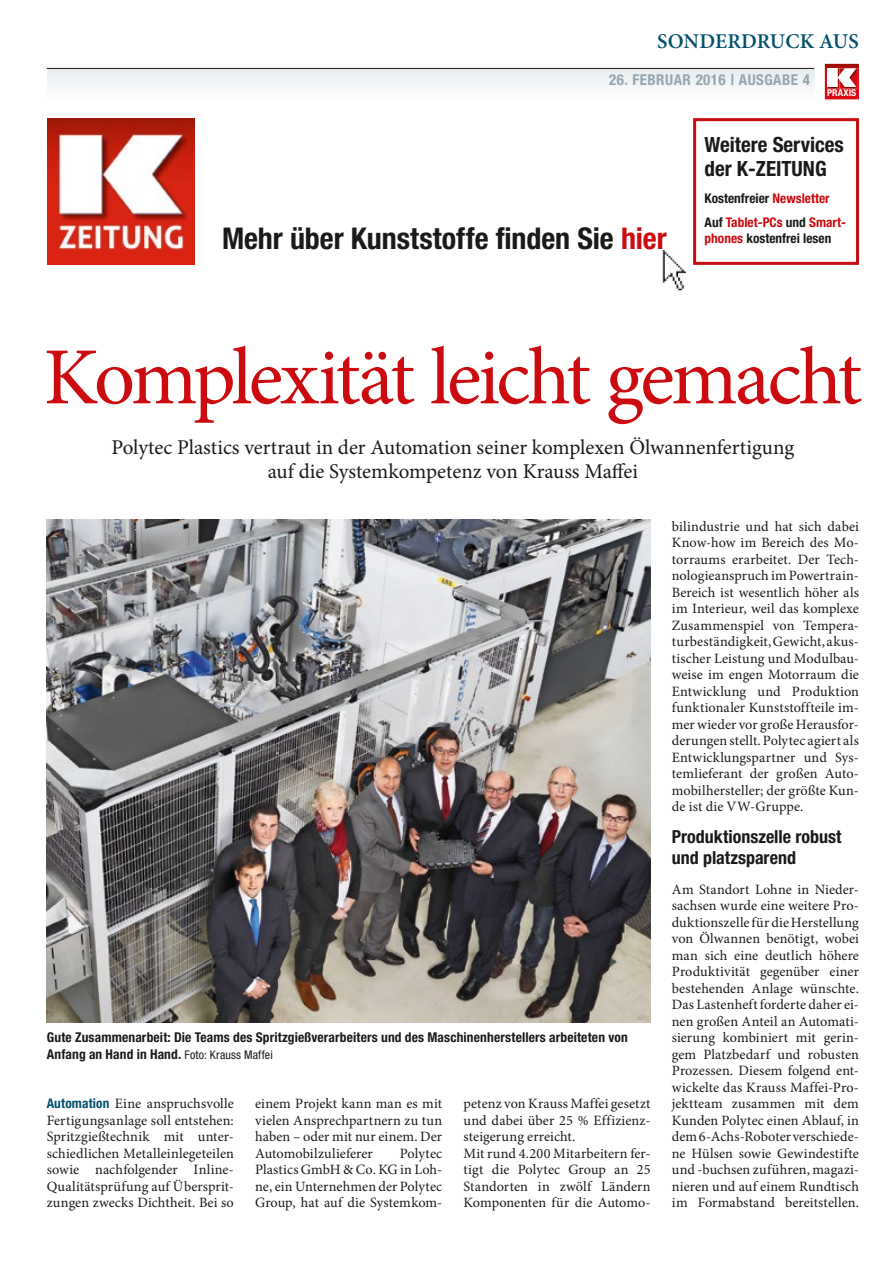
<style>
.page{position:relative;width:893px;height:1263px;background:#fff}
.page>*{position:absolute;margin:0;border:0;box-sizing:border-box;transform-origin:0 0}
.t1{font:81px "Minion Pro";letter-spacing:-.045em;color:#cb0b0f}
.t2{font:700 condensed 30px "Helvetica Neue LT Std";color:#1a1a18}
.t3{font:21px/24px "Minion Pro";letter-spacing:-.005em;color:#1a1a18;text-align:center}
.t4{font:700 condensed 21px/24px "Helvetica Neue LT Std";color:#1a1a18}
.t5{font:600 21px "Minion Pro";letter-spacing:.01em;color:#00516d}
.t6{font:700 condensed 18px/21px "Helvetica Neue LT Std";color:#1a1a18}
.t7{font:700 condensed 15px "Helvetica Neue LT Std";letter-spacing:.03em;color:#95a6b0}
.t8{font:14.25px/16.5px "Minion Pro";letter-spacing:.005em;color:#1a1a18;text-align:justify}
.t9{font:700 condensed 13.5px/16.5px "Helvetica Neue LT Std";letter-spacing:.01em;color:#1a1a18}
.t10{font:700 condensed 13.35px/24.5px "Helvetica Neue LT Std";color:#cb0b0f}
.t11{font:700 condensed 13.35px "Helvetica Neue LT Std";color:#1a1a18}
.t12{font:700 condensed 9.45px "Helvetica Neue LT Std";letter-spacing:.015em;color:#fff}
.s1{color:#cb0b0f}
.s2{color:#1a1a18}
.s3{font-weight:400;font-size:12px}
.s4{font-family:"Helvetica Neue LT Std";font-weight:700;font-stretch:condensed;font-size:13.35px;color:#00516d}
</style>
<div class="page">
<img style="left:48px;top:118px;width:147px;height:147px">
<div style="left:693px;top:118px;width:166px;height:147px;border:3px solid #cb0b0f"></div>
<img style="left:662px;top:251px;width:23px;height:40px">
<img style="left:47px;top:520px;width:604px;height:503px">
<div style="left:47px;top:68px;width:767px;height:32px;background:#f2f5f6"></div>
<hr style="left:47px;top:68px;width:767px;height:1px;background:#1a1a18">
<svg style="left:824px;top:63px;width:35px;height:36px"></svg>
<h3 class="t5" style="left:657px;top:26px;width:203px">SONDERDRUCK AUS</h3>
<p class="t7" style="left:609px;top:71px;width:148px">26. Februar 2016 | Ausga</p>
<p class="t7" style="left:782px;top:71px;width:30px">be 4</p>
<p class="t12" style="left:827px;top:87px;width:31px">PRAXIS</p>
<h2 class="t2" style="left:222px;top:220px;width:446px">Mehr über Kunststoffe finden Sie <span class="s1">hier</span></h2>
<h3 class="t4" style="left:705px;top:132px;width:141px">Weitere Services der K-ZEITUNG</h3>
<p class="t10" style="left:705px;top:186px;width:143px"><span class="s2">Kostenfreier</span> Newsletter<br><span class="s2">Auf</span> Tablet-PCs <span class="s2">und</span> Smart-</p>
<p class="t11" style="left:705px;top:230px;width:128px"><span class="s1">phones</span> kostenfrei lesen</p>
<h1 class="t1" style="left:43px;top:323px;width:820px">Komplexität leicht gemacht</h1>
<h3 class="t3" style="left:112px;top:436px;width:684px">Polytec Plastics vertraut in der Automation seiner komplexen Ölwannenfertigung auf die Systemkompetenz von Krauss Maffei</h3>
<p class="t9" style="left:47px;top:1029px;width:582px">Gute Zusammenarbeit: Die Teams des Spritzgießverarbeiters und des Maschinenherstellers arbeiteten von<br>Anfang an Hand in Hand. <span class="s3">Foto: Krauss Maffei</span></p>
<p class="t8" style="left:47px;top:1095px;width:189px"><span class="s4">Automation</span> Eine anspruchsvolle Fertigungsanlage soll entstehen:<br>Spritzgießtechnik mit unter&shy;schiedlichen Metalleinlegeteilen sowie nachfolgender Inline-Qualitätsprüfung auf Übersprit&shy;zungen zwecks Dichtheit. Bei so</p>
<p class="t8" style="left:255px;top:1095px;width:189px">einem Projekt kann man es mit vielen Ansprechpartnern zu tun haben – oder mit nur einem. Der Automobilzulieferer</p>
<p class="t8" style="left:255px;top:1145px;width:189px;text-indent:145px">Polytec Plastics GmbH &amp; Co. KG in Loh&shy;ne, ein Unternehmen der Polytec Group, hat auf die Systemkom-</p>
<p class="t8" style="left:463px;top:1095px;width:189px;text-align:left">petenz von Krauss Maffei gesetzt und dabei über 25 % Effizienz&shy;steigerung erreicht.<br>Mit rund 4.200 Mitarbeitern fer&shy;tigt die Polytec Group an 25<br>Standorten in zwölf Ländern<br>Komponenten für die Automo-</p>
<p class="t8" style="left:672px;top:518px;width:189px">bilindustrie und hat sich dabei Know-how im Bereich des Mo&shy;torraums erarbeitet. Der Tech&shy;nologieanspruch im Powertrain-Bereich ist wesentlich höher als im Interieur, weil das komplexe Zusammenspiel von Tempera&shy;turbeständigkeit, Gewicht, akus&shy;tischer Leistung und Modulbau&shy;weise im engen Motorraum die Entwicklung und Produktion funktionaler Kunststoffteile im&shy;mer wieder vor große Herausfor&shy;derungen stellt. Polytec agiert als Entwicklungspartner und Sys&shy;temlieferant der großen Auto&shy;mobilhersteller; der größte Kun&shy;de ist die VW-Gruppe.</p>
<p class="t6" style="left:672px;top:826px;width:171px">Produktionszelle robust und platzsparend</p>
<p class="t8" style="left:672px;top:881px;width:189px">Am Standort Lohne in Nieder&shy;sachsen wurde eine weitere Pro&shy;duktionszelle für die Herstellung von Ölwannen benötigt, wobei man sich eine deutlich höhere Produktivität gegenüber einer bestehenden Anlage wünschte.<br>Das Lastenheft forderte daher ei&shy;nen großen Anteil an Automati&shy;sierung kombiniert mit gerin&shy;gem Platzbedarf und robusten Prozessen. Diesem folgend ent&shy;wickelte das Krauss Maffei-Pro&shy;jektteam zusammen mit dem Kunden Polytec einen Ablauf, in dem 6-Achs-Roboter verschiede&shy;ne Hülsen sowie Gewindestifte und -buchsen zuführen, magazi&shy;nieren und auf einem Rundtisch im Formabstand bereitstellen.</p>
</div>
